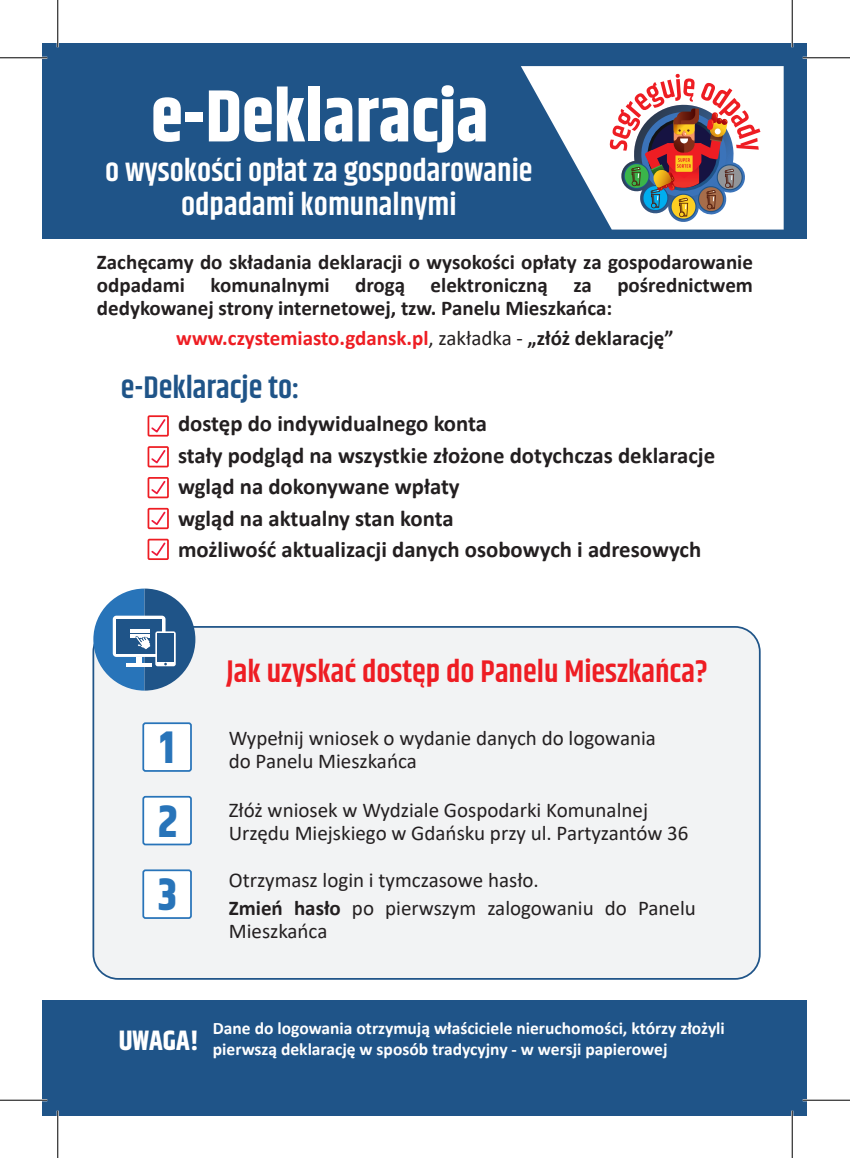
<style>
.page{position:relative;width:850px;height:1158px;background:#fff}
.page>*{position:absolute;margin:0;border:0;box-sizing:border-box;transform-origin:0 0}
.t1{font:700 73.5px "Khand";color:#fff}
.t2{font:700 45.5px/73.5px "Khand";color:#2874b9;text-align:justify}
.t3{font:600 31.5px/33.2px "Khand";color:#fff;text-align:center}
.t4{font:600 31.5px "Khand";color:#ee1d23}
.t5{font:600 31.5px "Khand";color:#1f5488}
.t6{font:700 28px "Khand";color:#fff}
.t7{font:700 22.75px/31.5px "Calibri";color:#231f20}
.t8{font:21px/22.8px "Calibri";color:#231f20}
.t9{font:700 21px/22.8px "Calibri";color:#231f20;text-align:justify}
.t10{font:700 21px "Calibri";color:#ee1d23}
.t11{font:700 17.5px/21px "Calibri";color:#fff}
.s1{font-weight:400;color:#231f20}
.s2{color:#231f20}
.s3{font-weight:700}
</style>
<div class="page">
<div style="left:43px;top:43px;width:764px;height:195px;background:#1f5488"></div>
<div style="left:93px;top:626px;width:667px;height:352px;background:#f2f3f4;border-radius:25px"></div>
<div style="left:92px;top:626px;width:668px;height:353px;border:2px solid #1f5488;border-radius:25px"></div>
<div style="left:43px;top:999px;width:764px;height:115px;background:#1f5488"></div>
<svg style="left:93px;top:588px;width:102px;height:102px"></svg>
<div style="left:143px;top:723px;width:48px;height:47px;background:#fff;border-radius:2px"></div>
<div style="left:142px;top:722px;width:50px;height:49px;border:2px solid #2874b9;border-radius:2px"></div>
<div style="left:143px;top:796px;width:48px;height:48px;background:#fff;border-radius:2px"></div>
<div style="left:142px;top:795px;width:50px;height:50px;border:2px solid #2874b9;border-radius:2px"></div>
<div style="left:143px;top:870px;width:48px;height:47px;background:#fff;border-radius:2px"></div>
<div style="left:142px;top:869px;width:50px;height:49px;border:2px solid #2874b9;border-radius:2px"></div>
<div style="left:148px;top:415px;width:21px;height:21px;border:2px solid #ee1d23"></div>
<svg style="left:150px;top:417px;width:17px;height:17px"></svg>
<div style="left:148px;top:446px;width:21px;height:21px;border:2px solid #ee1d23"></div>
<svg style="left:150px;top:448px;width:17px;height:17px"></svg>
<div style="left:148px;top:477px;width:21px;height:21px;border:2px solid #ee1d23"></div>
<svg style="left:150px;top:479px;width:17px;height:17px"></svg>
<div style="left:148px;top:508px;width:21px;height:21px;border:2px solid #ee1d23"></div>
<svg style="left:150px;top:510px;width:17px;height:16px"></svg>
<div style="left:148px;top:538px;width:21px;height:22px;border:2px solid #ee1d23"></div>
<svg style="left:150px;top:541px;width:17px;height:16px"></svg>
<svg style="left:521px;top:66px;width:262px;height:163px;fill:#fff"></svg>
<svg style="left:609px;top:74px;width:151px;height:149px;background:#bea0a0"></svg>
<hr style="left:0;top:57px;width:47px;height:2px;background:#fff">
<hr style="left:802px;top:57px;width:48px;height:2px;background:#fff">
<hr style="left:0;top:1098px;width:47px;height:3px;background:#fff">
<hr style="left:802px;top:1098px;width:48px;height:3px;background:#fff">
<hr style="left:57px;top:0;width:2px;height:47px;background:#fff">
<hr style="left:57px;top:1110px;width:2px;height:47px;background:#fff">
<hr style="left:791px;top:0;width:2px;height:47px;background:#fff">
<hr style="left:791px;top:1110px;width:2px;height:47px;background:#fff">
<hr style="left:0;top:57px;width:47px;height:1px;background:#000">
<hr style="left:802px;top:57px;width:48px;height:1px;background:#000">
<hr style="left:0;top:1099px;width:47px;height:1px;background:#000">
<hr style="left:802px;top:1099px;width:48px;height:1px;background:#000">
<hr style="left:57px;top:0;width:1px;height:47px;background:#000">
<hr style="left:57px;top:1110px;width:1px;height:47px;background:#000">
<hr style="left:792px;top:0;width:1px;height:47px;background:#000">
<hr style="left:792px;top:1110px;width:1px;height:47px;background:#000">
<h1 class="t1" style="left:151px;top:64px;width:339px">e-Deklaracja</h1>
<h3 class="t3" style="left:105px;top:156px;width:429px">o wysokości opłat za gospodarowanie odpadami komunalnymi</h3>
<p class="t9" style="left:97px;top:251px;width:657px">Zachęcamy do składania deklaracji o wysokości opłaty za gospodarowanie odpadami komunalnymi drogą elektroniczną za pośrednictwem dedykowanej strony internetowej, tzw. Panelu Mieszkańca:</p>
<p class="t10" style="left:176px;top:323px;width:499px">www.czystemiasto.gdansk.pl<span class="s1">, zakładka -</span> <span class="s2">„złóż deklarację”</span></p>
<h3 class="t5" style="left:121px;top:366px;width:180px">e-Deklaracje to:</h3>
<p class="t7" style="left:178px;top:407px;width:538px">dostęp do indywidualnego konta<br>stały podgląd na wszystkie złożone dotychczas deklaracje wgląd na dokonywane wpłaty<br>wgląd na aktualny stan konta<br>możliwość aktualizacji danych osobowych i adresowych</p>
<h2 class="t2" style="left:158px;top:713px;width:22px">1<br>2<br>3</h2>
<h3 class="t4" style="left:226px;top:650px;width:483px">Jak uzyskać dostęp do Panelu Mieszkańca?</h3>
<p class="t8" style="left:229px;top:726px;width:429px">Wypełnij wniosek o wydanie danych do logowania do Panelu Mieszkańca</p>
<p class="t8" style="left:229px;top:798px;width:461px">Złóż wniosek w Wydziale Gospodarki Komunalnej<br>Urzędu Miejskiego w Gdańsku przy ul. Partyzantów 36</p>
<p class="t8" style="left:229px;top:865px;width:468px;line-height:28px">Otrzymasz login i tymczasowe hasło.<br><span class="s3">Zmień hasło</span> po pierwszym zalogowaniu do Panelu</p>
<p class="t8" style="left:229px;top:918px;width:100px">Mieszkańca</p>
<h3 class="t6" style="left:119px;top:1020px;width:82px">UWAGA!</h3>
<p class="t11" style="left:213px;top:1017px;width:513px">Dane do logowania otrzymują właściciele nieruchomości, którzy złożyli pierwszą deklarację w sposób tradycyjny - w wersji papierowej</p>
</div>
